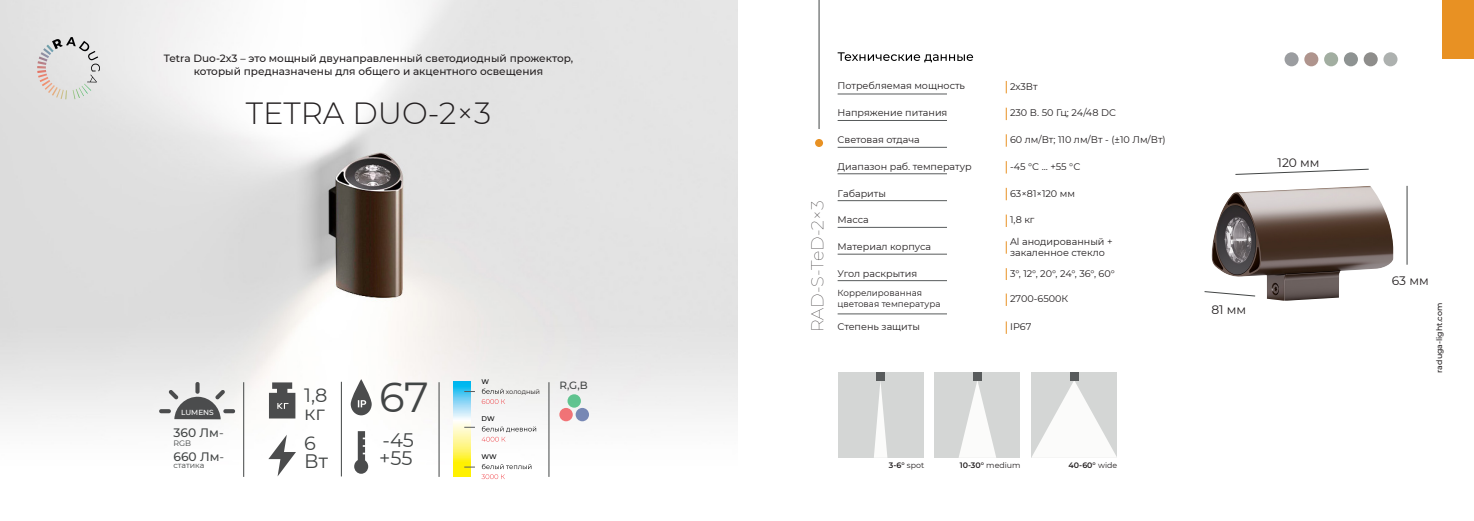
<style>
.page{position:relative;width:1474px;height:521px;background:#fff}
.page>*{position:absolute;margin:0;border:0;box-sizing:border-box;transform-origin:0 0}
.t1{font:41.82px "Montserrat";color:#424545}
.t2{font:300 30.62px "Montserrat";color:#231f20}
.t3{font:19.51px/18.4px "Montserrat";color:#424545}
.t4{font:19.25px "Montserrat";color:#424545}
.t5{font:100 17.5px "Montserrat";color:#231f20}
.t6{font:12.25px "Montserrat";color:#231f20}
.t7{font:500 12.25px "Montserrat";color:#424545}
.t8{font:500 10.5px/12.6px "Montserrat";color:#231f20;text-align:center}
.t9{font:500 10.5px "Montserrat";color:#424545}
.t10{font:9.62px/11.5px "Montserrat";color:#231f20}
.t11{font:8.75px/10.5px "Montserrat";color:#231f20}
.t12{font:600 7.88px "Montserrat";color:#231f20}
.t13{font:500 7.88px "Montserrat";color:#231f20}
.t14{font:7.88px "Montserrat";color:#424545}
.t15{font:500 7.35px "Montserrat";color:#fff}
.t16{font:500 6.74px "Montserrat";color:#000001}
.t17{font:6.56px "Montserrat";color:#231f20}
.s1{font-weight:400}
</style>
<div class="page">
<img style="left:1211px;top:186px;width:182px;height:115px">
<img style="left:0;top:0;width:737px;height:480px">
<svg style="left:1204px;top:291px;width:52px;height:6px"></svg>
<hr style="left:1406px;top:186px;width:1px;height:79px;background:#424545">
<svg style="left:1235px;top:168px;width:134px;height:7px"></svg>
<hr style="left:818px;top:0;width:1px;height:129px;background:#424545">
<div style="left:815px;top:139px;width:8px;height:8px;background:#e89123;border-radius:50%"></div>
<div style="left:1442px;top:0;width:31px;height:58px;background:#e89123"></div>
<svg style="left:837px;top:52px;width:136px;height:10px"></svg>
<svg style="left:37px;top:37px;width:63px;height:62px;background:#d6d3d2"></svg>
<div style="left:1284px;top:52px;width:14px;height:14px;background:#9b9da0;border-radius:50%"></div>
<div style="left:1304px;top:52px;width:14px;height:14px;background:#af948d;border-radius:50%"></div>
<div style="left:1324px;top:52px;width:14px;height:14px;background:#a2aea1;border-radius:50%"></div>
<div style="left:1343px;top:52px;width:14px;height:14px;background:#8e9392;border-radius:50%"></div>
<div style="left:1363px;top:52px;width:14px;height:14px;background:#8e8d8b;border-radius:50%"></div>
<div style="left:1383px;top:52px;width:14px;height:14px;background:#adb1af;border-radius:50%"></div>
<svg style="left:1006px;top:321px;width:1px;height:13px"></svg>
<svg style="left:1006px;top:81px;width:1px;height:12px"></svg>
<hr style="left:837px;top:94px;width:110px;height:1px;background:#585b5c">
<svg style="left:1006px;top:108px;width:1px;height:12px"></svg>
<hr style="left:837px;top:120px;width:110px;height:1px;background:#585b5c">
<svg style="left:1006px;top:134px;width:1px;height:13px"></svg>
<hr style="left:837px;top:147px;width:110px;height:1px;background:#585b5c">
<svg style="left:1006px;top:161px;width:1px;height:12px"></svg>
<hr style="left:837px;top:174px;width:110px;height:1px;background:#585b5c">
<svg style="left:1006px;top:188px;width:1px;height:12px"></svg>
<hr style="left:837px;top:200px;width:110px;height:1px;background:#585b5c">
<svg style="left:1006px;top:215px;width:1px;height:12px"></svg>
<hr style="left:837px;top:227px;width:110px;height:1px;background:#585b5c">
<svg style="left:1006px;top:241px;width:1px;height:13px"></svg>
<hr style="left:837px;top:254px;width:110px;height:1px;background:#585b5c">
<svg style="left:1006px;top:268px;width:1px;height:12px"></svg>
<hr style="left:837px;top:280px;width:110px;height:1px;background:#585b5c">
<svg style="left:1006px;top:293px;width:1px;height:13px"></svg>
<hr style="left:837px;top:314px;width:110px;height:1px;background:#585b5c">
<div style="left:934px;top:372px;width:86px;height:86px;background:#d4d6d5"></div>
<svg style="left:959px;top:380px;width:37px;height:78px"></svg>
<div style="left:973px;top:372px;width:8px;height:8px;background:#585b5c"></div>
<div style="left:837px;top:372px;width:86px;height:86px;background:#d4d6d5"></div>
<svg style="left:874px;top:380px;width:13px;height:78px"></svg>
<div style="left:876px;top:372px;width:8px;height:8px;background:#585b5c"></div>
<div style="left:1031px;top:372px;width:86px;height:86px;background:#d4d6d5"></div>
<svg style="left:1031px;top:380px;width:86px;height:78px"></svg>
<div style="left:1070px;top:372px;width:8px;height:8px;background:#585b5c"></div>
<svg style="left:351px;top:379px;width:21px;height:36px"></svg>
<svg style="left:354px;top:431px;width:14px;height:43px"></svg>
<hr style="left:243px;top:382px;width:1px;height:95px;background:#424545">
<svg style="left:269px;top:382px;width:26px;height:36px"></svg>
<svg style="left:268px;top:435px;width:28px;height:41px"></svg>
<hr style="left:341px;top:382px;width:1px;height:94px;background:#424545">
<hr style="left:439px;top:382px;width:1px;height:95px;background:#424545">
<hr style="left:548px;top:382px;width:1px;height:95px;background:#424545">
<svg style="left:159px;top:382px;width:77px;height:37px"></svg>
<div style="left:559px;top:408px;width:14px;height:13px;background:#f07377;border-radius:50%"></div>
<svg style="left:575px;top:408px;width:14px;height:13px"></svg>
<svg style="left:567px;top:394px;width:14px;height:14px"></svg>
<svg style="left:453px;top:382px;width:18px;height:94px;background:#c8e7a5"></svg>
<svg style="left:482px;top:388px;width:23px;height:16px"></svg>
<svg style="left:481px;top:426px;width:55px;height:16px"></svg>
<svg style="left:481px;top:464px;width:50px;height:15px"></svg>
<p class="t8" style="left:164px;top:52px;width:411px">Tetra Duo-2x3 – это мощный двунаправленный светодиодный прожектор, который предназначены для общего и акцентного освещения</p>
<h2 class="t2" style="left:246px;top:95px;width:247px">TETRA DUO-2×3</h2>
<p class="t15" style="left:181px;top:409px;width:34px">LUMENS</p>
<p class="t7" style="left:173px;top:424px;width:52px">360 Лм<span class="s1">-</span></p>
<p class="t14" style="left:173px;top:438px;width:19px">RGB</p>
<p class="t7" style="left:173px;top:448px;width:52px">660 Лм<span class="s1">-</span></p>
<p class="t14" style="left:173px;top:459px;width:32px">статика</p>
<h3 class="t4" style="left:304px;top:381px;width:25px">1,8</h3>
<h3 class="t3" style="left:304px;top:403px;width:22px">кг</h3>
<h3 class="t4" style="left:304px;top:429px;width:13px">6</h3>
<h3 class="t3" style="left:304px;top:451px;width:25px">Вт</h3>
<h1 class="t1" style="left:379px;top:369px;width:51px">67</h1>
<h3 class="t3" style="left:379px;top:430px;width:36px">-45 +55</h3>
<p class="t16" style="left:481px;top:378px;width:9px">W</p>
<p class="t16" style="left:481px;top:416px;width:15px">DW</p>
<p class="t16" style="left:481px;top:454px;width:17px">WW</p>
<p class="t17" style="left:506px;top:387px;width:36px">холодный</p>
<p class="t9" style="left:559px;top:381px;width:30px">R,G,B</p>
<h3 class="t5" style="left:807px;top:332px;width:133px;rotate:-90deg">RAD-S-TeD-2×3</h3>
<p class="t10" style="left:837px;top:80px;width:129px">Потребляемая мощность</p>
<p class="t10" style="left:1010px;top:80px;width:29px">2х3Вт</p>
<p class="t10" style="left:837px;top:107px;width:111px">Напряжение питания</p>
<p class="t10" style="left:1010px;top:107px;width:107px">230 В. 50 Гц; 24/48 DC</p>
<p class="t10" style="left:837px;top:133px;width:84px">Световая отдача</p>
<p class="t10" style="left:1010px;top:133px;width:157px">60 лм/Вт; 110 лм/Вт - (±10 Лм/Вт)</p>
<p class="t10" style="left:837px;top:160px;width:136px">Диапазон раб. температур</p>
<p class="t10" style="left:1010px;top:160px;width:72px">-45 °С ... +55 °С</p>
<p class="t10" style="left:837px;top:187px;width:50px">Габариты</p>
<p class="t10" style="left:1010px;top:187px;width:66px">63×81×120 мм</p>
<p class="t10" style="left:837px;top:214px;width:33px">Масса</p>
<p class="t10" style="left:1010px;top:214px;width:26px">1,8 кг</p>
<p class="t10" style="left:1010px;top:235px;width:104px">Al анодированный + закаленное стекло</p>
<p class="t10" style="left:837px;top:240px;width:95px">Материал корпуса</p>
<p class="t10" style="left:837px;top:267px;width:81px">Угол раскрытия</p>
<p class="t10" style="left:1010px;top:267px;width:106px">3°, 12°, 20°, 24°, 36°, 60°</p>
<p class="t10" style="left:1010px;top:293px;width:60px">2700-6500К</p>
<p class="t11" style="left:837px;top:287px;width:104px">Коррелированная цветовая температура</p>
<p class="t10" style="left:837px;top:321px;width:84px">Степень защиты</p>
<p class="t10" style="left:1010px;top:321px;width:23px">IP67</p>
<p class="t6" style="left:1277px;top:155px;width:44px">120 мм</p>
<p class="t6" style="left:1211px;top:301px;width:36px">81 мм</p>
<p class="t12" style="left:889px;top:461px;width:37px">3-6° <span class="s1">spot</span></p>
<p class="t12" style="left:959px;top:461px;width:62px">10-30° <span class="s1">medium</span></p>
<p class="t12" style="left:1068px;top:461px;width:50px">40-60° <span class="s1">wide</span></p>
<p class="t6" style="left:1391px;top:272px;width:38px">63 мм</p>
<p class="t13" style="left:1435px;top:373px;width:71px;rotate:-90deg">raduga-light.com</p>
</div>
